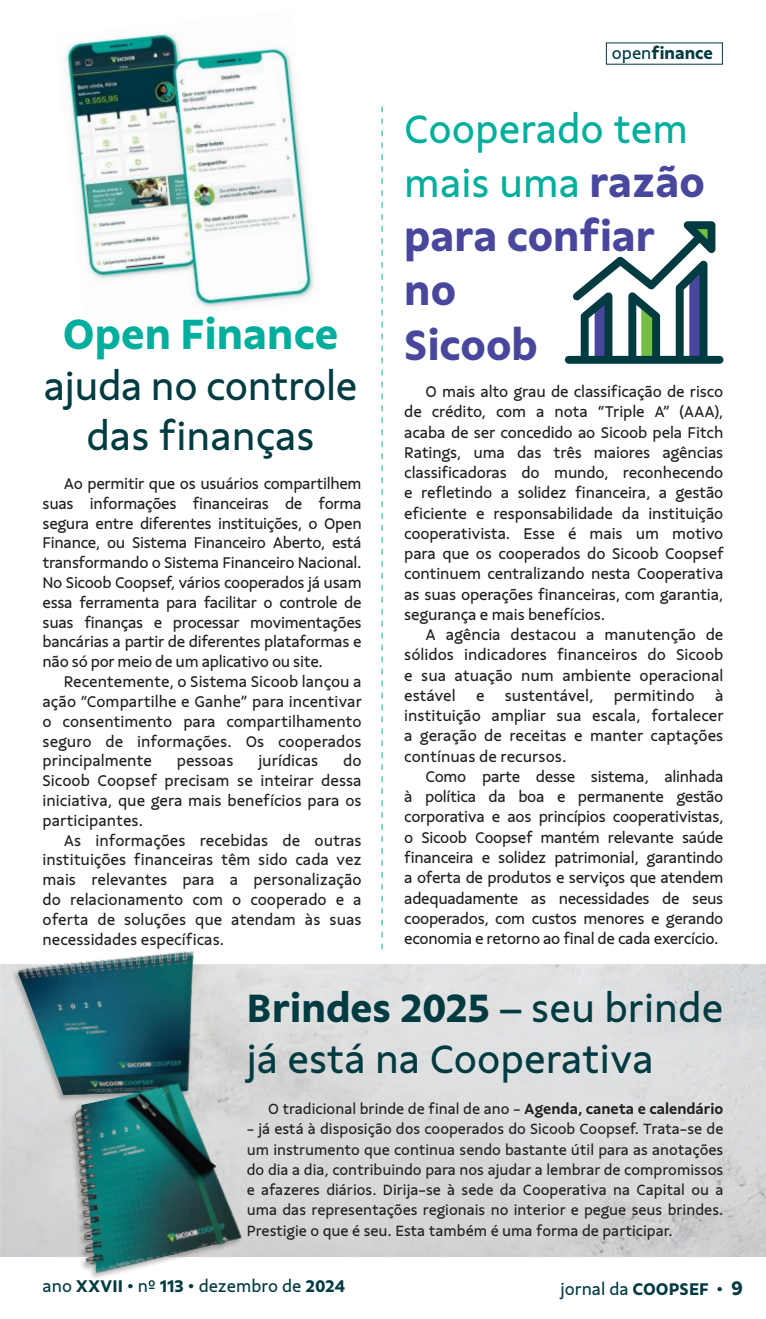
<style>
.page{position:relative;width:766px;height:1319px;background:#fff}
.page>*{position:absolute;margin:0;border:0;box-sizing:border-box;transform-origin:0 0}
.t1{font:700 45px/54px "Sicoob Sans RC4";color:#48479d}
.t2{font:700 45px "Sicoob Sans RC4";color:#00ae9d}
.t3{font:42px/50.4px "Sicoob Sans RC4";color:#003b42;text-align:center}
.t4{font:42px/54px "Sicoob Sans RC4";color:#00ae9d}
.t5{font:18px "Sicoob Sans RC4";color:#003b42}
.t6{font:700 18px "Sicoob Sans RC4";color:#003b42}
.t7{font:16.5px/20.2px "Sicoob Sans RC4";letter-spacing:-.005em;color:#231f20;text-align:justify}
.t8{font:15.75px/20.2px "Sicoob Sans RC4";color:#231f20;text-align:justify}
.s1{font-weight:400}
.s2{font-weight:700;font-size:45px;color:#48479d}
.s3{font-weight:700}
.s4{font-weight:600}
.s5{font-weight:700;font-size:21px}
</style>
<div class="page">
<img style="left:0;top:964px;width:765px;height:292px">
<svg style="left:11px;top:951px;width:232px;height:327px;background:#6d9497"></svg>
<img style="left:24px;top:951px;width:162px;height:17px">
<img style="left:66px;top:33px;width:248px;height:276px">
<svg style="left:381px;top:106px;width:2px;height:843px"></svg>
<svg style="left:564px;top:221px;width:159px;height:143px"></svg>
<h1 class="t2" style="left:63px;top:311px;width:277px">Open Finance</h1>
<h2 class="t3" style="left:44px;top:361px;width:315px">ajuda no controle das finanças</h2>
<p class="t7" style="left:43px;top:474px;width:320px;line-height:19.8px;text-indent:21px">Ao permitir que os usuários compartilhem suas informações financeiras de forma segura entre diferentes instituições, o Open Finance, ou Sistema Financeiro Aberto, está transformando o Sistema Financeiro Nacional.<br>No Sicoob Coopsef, vários cooperados já usam essa ferramenta para facilitar o controle de suas finanças e processar movimentações bancárias a partir de diferentes plataformas e não só por meio de um aplicativo ou site.</p>
<p class="t7" style="left:43px;top:672px;width:321px;line-height:19.8px;text-indent:21px">Recentemente, o Sistema Sicoob lançou a ação “Compartilhe e Ganhe” para incentivar o consentimento para compartilhamento seguro de informações. Os cooperados principalmente</p>
<p class="t7" style="left:43px;top:751px;width:320px;line-height:19.8px;text-indent:300px">do Sicoob Coopsef precisam se inteirar dessa iniciativa, que gera mais benefícios para os participantes.</p>
<p class="t7" style="left:43px;top:830px;width:320px;line-height:19.8px;text-indent:21px">As informações recebidas de outras instituições financeiras têm sido cada vez mais relevantes para a personalização do relacionamento com o cooperado e a oferta de soluções que atendam às suas necessidades específicas.</p>
<p class="t7" style="left:177px;top:751px;width:58px">pessoas</p>
<p class="t7" style="left:258px;top:751px;width:62px">jurídicas</p>
<p class="t6" style="left:611px;top:43px;width:103px"><span class="s1">open</span>finance</p>
<h2 class="t4" style="left:404px;top:104px;width:302px">Cooperado tem mais uma <span class="s2">razão</span></h2>
<h1 class="t1" style="left:404px;top:210px;width:252px">para confiar no<br>Sicoob</h1>
<p class="t7" style="left:404px;top:382px;width:321px;text-indent:21px">O mais alto grau de classificação de risco de crédito, com a nota “Triple A” (AAA), acaba de ser concedido ao Sicoob pela Fitch Ratings, uma das três maiores agências classificadoras do mundo, reconhecendo e refletindo a solidez financeira, a gestão eficiente e responsabilidade da instituição cooperativista. Esse é mais um motivo para que os cooperados do Sicoob Coopsef continuem centralizando nesta Cooperativa as suas operações financeiras, com garantia, segurança e mais benefícios.</p>
<p class="t7" style="left:404px;top:625px;width:321px;text-indent:21px">A agência destacou a manutenção de sólidos indicadores financeiros do Sicoob e sua atuação num ambiente operacional estável e sustentável, permitindo à instituição ampliar sua escala, fortalecer a geração de receitas e manter captações contínuas de recursos.</p>
<p class="t7" style="left:404px;top:766px;width:320px;text-indent:21px">Como parte desse sistema, alinhada à política da boa e permanente gestão corporativa e aos princípios cooperativistas, o Sicoob Coopsef mantém relevante saúde financeira e solidez patrimonial, garantindo a oferta de produtos e serviços que atendem adequadamente as necessidades de seus cooperados, com custos menores e gerando economia e retorno ao final de cada exercício.</p>
<h2 class="t3" style="left:247px;top:984px;width:478px;text-align:left"><span class="s3">Brindes 2025</span> – seu brinde já está na Cooperativa</h2>
<p class="t8" style="left:268px;top:1098px;width:456px">O tradicional brinde de final de ano - <span class="s4">Agenda, caneta e calendário</span></p>
<p class="t8" style="left:247px;top:1119px;width:478px">- já está à disposição dos cooperados do Sicoob Coopsef. Trata-se de um instrumento que continua sendo bastante útil para as anotações do dia a dia, contribuindo para nos ajudar a lembrar de compromissos e afazeres diários. Dirija-se à sede da Cooperativa na Capital ou a uma das representações regionais no interior e pegue seus brindes.<br>Prestigie o que é seu. Esta também é uma forma de participar.</p>
<p class="t5" style="left:43px;top:1276px;width:304px">ano <span class="s3">XXVII •</span> nº <span class="s3">113 •</span> dezembro de <span class="s3">2024</span></p>
<p class="t5" style="left:560px;top:1279px;width:184px">jornal da <span class="s3">COOPSEF •</span> <span class="s5">9</span></p>
</div>
